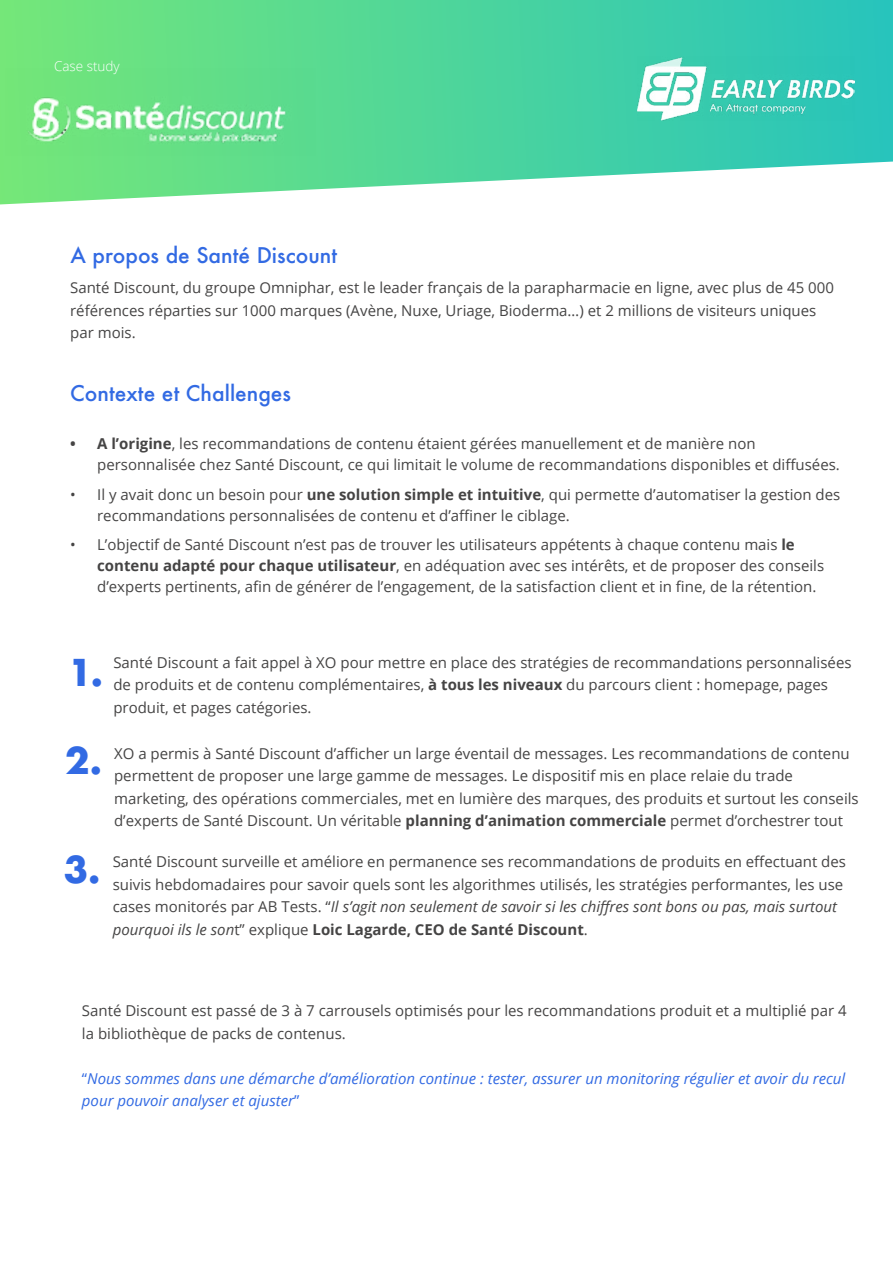
<style>
.page{position:relative;width:893px;height:1263px;background:#fff}
.page>*{position:absolute;margin:0;border:0;box-sizing:border-box;transform-origin:0 0}
.t1{font:700 36px "Futura";color:#326ae3}
.t2{font:500 21px "Futura";color:#326ae3}
.t3{font:15px/22.5px "Open Sans";color:#454444}
.t4{font:italic 15px/22.5px "Open Sans";color:#326ae3}
.t5{font:300 13.5px "Open Sans";color:#fff}
.s1{font-weight:700}
.s2{font-style:italic}
.s3{font-style:normal}
</style>
<div class="page">
<svg style="left:0;top:0;width:893px;height:204px;background:#65daa8"></svg>
<img style="left:637px;top:56px;width:217px;height:65px">
<img style="left:5px;top:68px;width:311px;height:87px">
<p class="t5" style="left:54px;top:57px;width:67px">Case study</p>
<h2 class="t2" style="left:71px;top:241px;width:268px">A propos de Santé Discount</h2>
<p class="t3" style="left:70px;top:276px;width:765px">Santé Discount, du groupe Omniphar, est le leader français de la parapharmacie en ligne, avec plus de 45 000 références réparties sur 1000 marques (Avène, Nuxe, Uriage, Bioderma…) et 2 millions de visiteurs uniques par mois.</p>
<h2 class="t2" style="left:70px;top:379px;width:222px">Contexte et Challenges</h2>
<p class="t3" style="left:97px;top:433px;width:744px;line-height:21px;text-indent:-27px"><span class="s1">• A l’origine</span>, les recommandations de contenu étaient gérées manuellement et de manière non personnalisée chez Santé Discount, ce qui limitait le volume de recommandations disponibles et diffusées.</p>
<p class="t3" style="left:97px;top:483px;width:745px;line-height:21px;text-indent:-27px">• Il y avait donc un besoin pour <span class="s1">une solution simple et intuitive</span>, qui permette d’automatiser la gestion des recommandations personnalisées de contenu et d’affiner le ciblage.</p>
<p class="t3" style="left:97px;top:534px;width:728px;line-height:21px;text-indent:-27px">• L’objectif de Santé Discount n’est pas de trouver les utilisateurs appétents à chaque contenu mais <span class="s1">le contenu adapté pour chaque utilisateur</span>, en adéquation avec ses intérêts, et de proposer des conseils d’experts pertinents, afin de générer de l’engagement, de la satisfaction client et in fine, de la rétention.</p>
<h1 class="t1" style="left:68px;top:647px;width:37px">1.</h1>
<p class="t3" style="left:113px;top:651px;width:740px">Santé Discount a fait appel à XO pour mettre en place des stratégies de recommandations personnalisées de produits et de contenu complémentaires, <span class="s1">à tous les niveaux</span> du parcours client : homepage, pages produit, et pages catégories.</p>
<h1 class="t1" style="left:65px;top:734px;width:38px">2.</h1>
<p class="t3" style="left:114px;top:742px;width:746px">XO a permis à Santé Discount d’afficher un large éventail de messages. Les recommandations de contenu permettent de proposer une large gamme de messages. Le dispositif mis en place relaie du trade marketing, des opérations commerciales, met en lumière des marques, des produits et surtout les conseils d’experts de Santé Discount. Un véritable <span class="s1">planning d’animation commerciale</span> permet d’orchestrer tout</p>
<h1 class="t1" style="left:64px;top:843px;width:38px">3.</h1>
<p class="t3" style="left:113px;top:850px;width:735px">Santé Discount surveille et améliore en permanence ses recommandations de produits en effectuant des suivis hebdomadaires pour savoir quels sont les algorithmes utilisés, les stratégies performantes, les use cases monitorés par AB Tests. “<span class="s2">Il s’agit non seulement de savoir si les chiffres sont bons ou pas, mais surtout pourquoi ils le son</span>t” explique <span class="s1">Loic Lagarde, CEO de Santé Discount</span>.</p>
<p class="t3" style="left:82px;top:999px;width:766px">Santé Discount est passé de 3 à 7 carrousels optimisés pour les recommandations produit et a multiplié par 4 la bibliothèque de packs de contenus.</p>
<p class="t4" style="left:82px;top:1066px;width:765px"><span class="s3">“</span>Nous sommes dans une démarche d’amélioration continue : tester, assurer un monitoring régulier et avoir du recul pour pouvoir analyser et ajuster<span class="s3">”</span></p>
</div>
